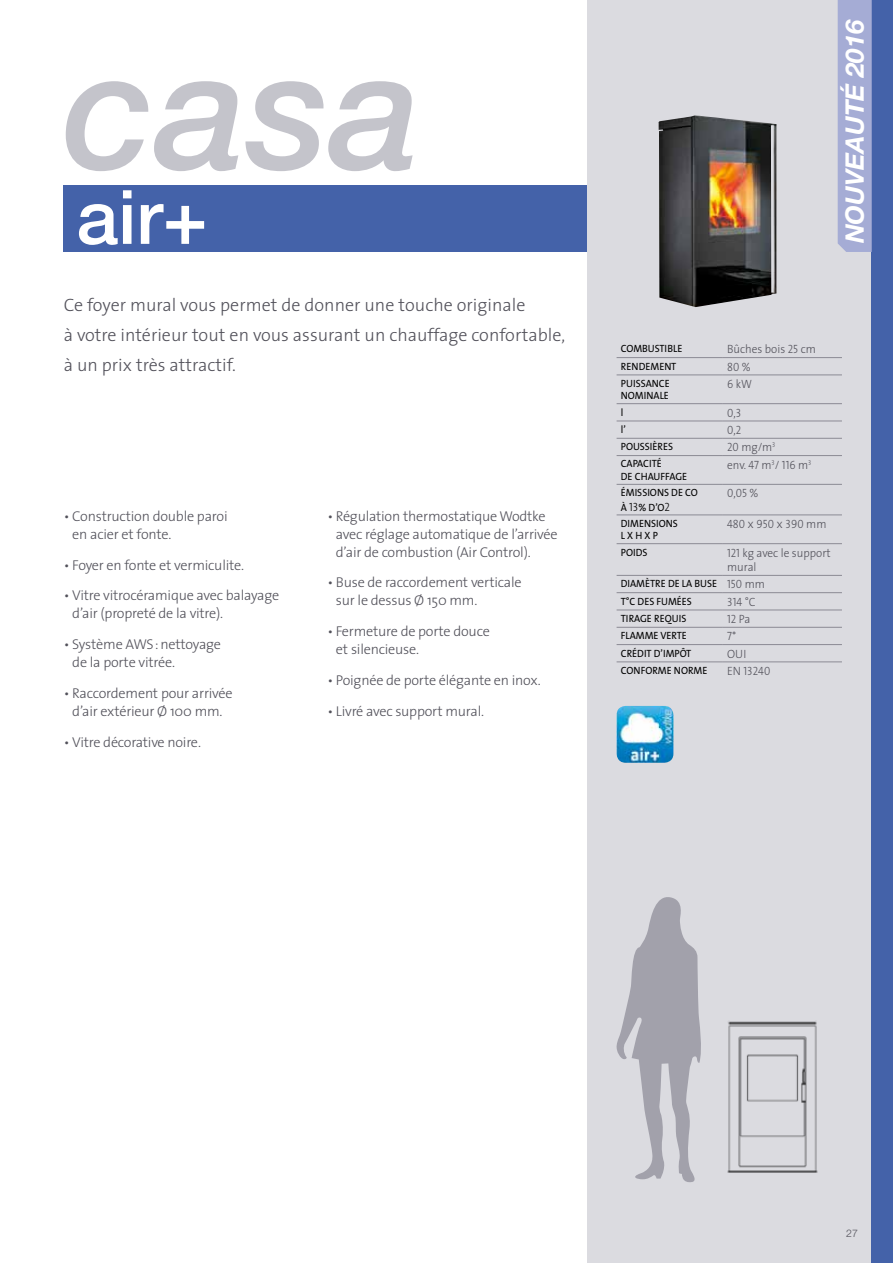
<style>
.page{position:relative;width:893px;height:1263px;background:#fff}
.page>*{position:absolute;margin:0;border:0;box-sizing:border-box;transform-origin:0 0}
.t1{font:italic 500 165px "Helvetica Neue";color:#c4c4cb}
.t2{font:500 75px "Helvetica Neue";color:#fff}
.t3{font:italic 700 25.5px "Helvetica Neue";letter-spacing:-.01em;color:#fff}
.t4{font:300 18px/30px "The Sans";color:#52515a}
.t5{font:300 14.25px/18px "The Sans";letter-spacing:-.015em;color:#52515a}
.t6{font:300 12px/14.4px "The Sans";color:#52515a;scale:.95 1}
.t7{font:12px "The Sans Light Caps";color:#52515a;scale:.9 1}
.t8{font:10.5px/12.6px "The Sans Caps";color:#000;scale:.95 1}
.t9{font:10.5px "The Sans";color:#000;scale:.95 1}
.t10{font:300 10.5px "Helvetica Neue";color:#52515a}
.s1{font-family:"The Sans Light Caps";font-weight:400}
.s2{font-family:"The Sans";font-weight:300}
.s3{font-family:"The Sans Caps"}
.s4{font-family:"The Sans Light Caps";font-size:12px}
.s5{font-family:"The Sans Light Caps";font-size:12px;color:#52515a}
.s6{font-family:"The Sans";font-weight:300;font-size:12px;color:#52515a}
</style>
<div class="page">
<div style="left:587px;top:0;width:306px;height:1263px;background:#dbdbe0"></div>
<div style="left:872px;top:0;width:21px;height:1263px;background:#4462a9"></div>
<img style="left:617px;top:706px;width:56px;height:57px">
<svg style="left:616px;top:897px;width:85px;height:285px"></svg>
<div style="left:64px;top:185px;width:523px;height:67px;background:#4462a9"></div>
<img style="left:727px;top:1021px;width:91px;height:152px">
<hr style="left:617px;top:357px;width:106px;height:1px;background:#8b8a94">
<hr style="left:723px;top:357px;width:119px;height:1px;background:#8b8a94">
<hr style="left:617px;top:374px;width:106px;height:1px;background:#8b8a94">
<hr style="left:723px;top:374px;width:119px;height:1px;background:#8b8a94">
<hr style="left:617px;top:403px;width:106px;height:1px;background:#8b8a94">
<hr style="left:723px;top:403px;width:119px;height:1px;background:#8b8a94">
<hr style="left:617px;top:421px;width:106px;height:1px;background:#8b8a94">
<hr style="left:723px;top:421px;width:119px;height:1px;background:#8b8a94">
<hr style="left:617px;top:438px;width:106px;height:1px;background:#8b8a94">
<hr style="left:723px;top:438px;width:119px;height:1px;background:#8b8a94">
<hr style="left:617px;top:455px;width:106px;height:1px;background:#8b8a94">
<hr style="left:723px;top:455px;width:119px;height:1px;background:#8b8a94">
<hr style="left:617px;top:484px;width:106px;height:1px;background:#8b8a94">
<hr style="left:723px;top:484px;width:119px;height:1px;background:#8b8a94">
<hr style="left:617px;top:514px;width:106px;height:1px;background:#8b8a94">
<hr style="left:723px;top:514px;width:119px;height:1px;background:#8b8a94">
<hr style="left:617px;top:543px;width:106px;height:1px;background:#8b8a94">
<hr style="left:723px;top:543px;width:119px;height:1px;background:#8b8a94">
<hr style="left:617px;top:575px;width:106px;height:1px;background:#8b8a94">
<hr style="left:723px;top:575px;width:119px;height:1px;background:#8b8a94">
<hr style="left:617px;top:592px;width:106px;height:1px;background:#8b8a94">
<hr style="left:723px;top:592px;width:119px;height:1px;background:#8b8a94">
<hr style="left:617px;top:610px;width:106px;height:1px;background:#8b8a94">
<hr style="left:723px;top:610px;width:119px;height:1px;background:#8b8a94">
<hr style="left:617px;top:627px;width:106px;height:1px;background:#8b8a94">
<hr style="left:723px;top:627px;width:119px;height:1px;background:#8b8a94">
<hr style="left:617px;top:644px;width:106px;height:1px;background:#8b8a94">
<hr style="left:723px;top:644px;width:119px;height:1px;background:#8b8a94">
<hr style="left:617px;top:661px;width:106px;height:1px;background:#8b8a94">
<hr style="left:723px;top:661px;width:119px;height:1px;background:#8b8a94">
<div style="left:838px;top:0;width:34px;height:252px;background:#a5acd5"></div>
<img style="left:658px;top:115px;width:119px;height:192px">
<h1 class="t1" style="left:64px;top:13px;width:359px">casa</h1>
<h2 class="t2" style="left:77px;top:172px;width:133px">air+</h2>
<p class="t4" style="left:64px;top:289px;width:503px">Ce foyer mural vous permet de donner une touche originale<br>à votre intérieur tout en vous assurant un chauffage confortable, à un prix très attractif.</p>
<p class="t5" style="left:72px;top:506px;width:157px;text-indent:-9px">• Construction double paroi en acier et fonte.</p>
<p class="t5" style="left:64px;top:555px;width:182px">• Foyer en fonte et vermiculite.</p>
<p class="t5" style="left:72px;top:586px;width:208px;text-indent:-9px">• Vitre vitrocéramique avec balayage d’air (propreté de la vitre).</p>
<p class="t5" style="left:72px;top:635px;width:150px;text-indent:-9px">• Système AWS: nettoyage de la porte vitrée.</p>
<p class="t5" style="left:64px;top:683px;width:170px;text-align:center">• Raccordement pour arrivée d’air extérieur Ø 100 mm.</p>
<p class="t5" style="left:64px;top:732px;width:139px">• Vitre décorative noire.</p>
<p class="t5" style="left:336px;top:506px;width:223px;text-indent:-9px">• Régulation thermostatique Wodtke avec réglage automatique de l’arrivée d’air de combustion (Air Control).</p>
<p class="t5" style="left:336px;top:573px;width:187px;text-indent:-9px">• Buse de raccordement verticale sur le dessus Ø 150 mm.</p>
<p class="t5" style="left:336px;top:622px;width:155px;text-indent:-9px">• Fermeture de porte douce et silencieuse.</p>
<p class="t5" style="left:327px;top:671px;width:215px">• Poignée de porte élégante en inox.</p>
<p class="t5" style="left:327px;top:701px;width:158px">• Livré avec support mural.</p>
<h3 class="t3" style="left:839px;top:243px;width:225px;rotate:-90deg">NOUVEAUTÉ 2016</h3>
<p class="t8" style="left:621px;top:342px;width:66px">COMBUSTIBLE</p>
<p class="t6" style="left:727px;top:342px;width:95px">Bûches bois <span class="s1">25</span> cm</p>
<p class="t8" style="left:621px;top:359px;width:60px">RENDEMENT</p>
<p class="t7" style="left:727px;top:357px;width:28px">80 <span class="s2">%</span></p>
<p class="t8" style="left:621px;top:377px;width:53px">PUISSANCE</p>
<p class="t9" style="left:621px;top:387px;width:52px">NOMINALE</p>
<p class="t6" style="left:727px;top:376px;width:28px"><span class="s1">6</span> kW</p>
<p class="t9" style="left:621px;top:403px;width:4px">l</p>
<p class="t7" style="left:727px;top:403px;width:17px">0<span class="s2">,</span>3</p>
<p class="t9" style="left:621px;top:421px;width:7px">l<span class="s3">’</span></p>
<p class="t7" style="left:727px;top:420px;width:17px">0<span class="s2">,</span>2</p>
<p class="t8" style="left:621px;top:440px;width:57px">POUSSIÈRES</p>
<p class="t6" style="left:727px;top:440px;width:52px"><span class="s1">20</span> mg/m<sup>3</sup></p>
<p class="t8" style="left:621px;top:457px;width:71px">CAPACITÉ<br>DE CHAUFFAGE</p>
<p class="t6" style="left:727px;top:457px;width:90px">env. <span class="s1">47</span> m<sup>3</sup>/ <span class="s1">116</span> m<sup>3</sup></p>
<p class="t8" style="left:621px;top:485px;width:82px;line-height:14.4px">ÉMISSIONS DE CO<br>À <span class="s4">13</span>% D’O<span class="s4">2</span></p>
<p class="t7" style="left:727px;top:483px;width:36px">0<span class="s2">,</span>05 <span class="s2">%</span></p>
<p class="t8" style="left:621px;top:517px;width:62px">DIMENSIONS<br>LXHXP</p>
<p class="t7" style="left:727px;top:514px;width:112px">480 x 950 x 390 <span class="s2">mm</span></p>
<p class="t8" style="left:621px;top:545px;width:30px">POIDS</p>
<p class="t6" style="left:727px;top:545px;width:111px"><span class="s1">121</span> kg avec le support mural</p>
<p class="t8" style="left:621px;top:575px;width:153px;line-height:17.2px">DIAMÈTRE DE LA BUSE <span class="s5">150</span> <span class="s6">mm<br></span>T°C DES FUMÉES</p>
<p class="t7" style="left:727px;top:592px;width:33px">314 <span class="s2">°C</span></p>
<p class="t8" style="left:621px;top:612px;width:71px">TIRAGE REQUIS</p>
<p class="t7" style="left:727px;top:609px;width:27px">12 <span class="s2">Pa</span></p>
<p class="t8" style="left:621px;top:629px;width:71px">FLAMME VERTE</p>
<p class="t7" style="left:727px;top:626px;width:12px">7<span class="s2">*</span></p>
<p class="t8" style="left:621px;top:646px;width:76px">CRÉDIT D’IMPÔT</p>
<p class="t6" style="left:727px;top:646px;width:22px">OUI</p>
<p class="t8" style="left:621px;top:664px;width:93px">CONFORME NORME</p>
<p class="t7" style="left:727px;top:661px;width:50px"><span class="s2">EN</span> 13240</p>
<p class="t10" style="left:846px;top:1227px;width:13px">27</p>
</div>
